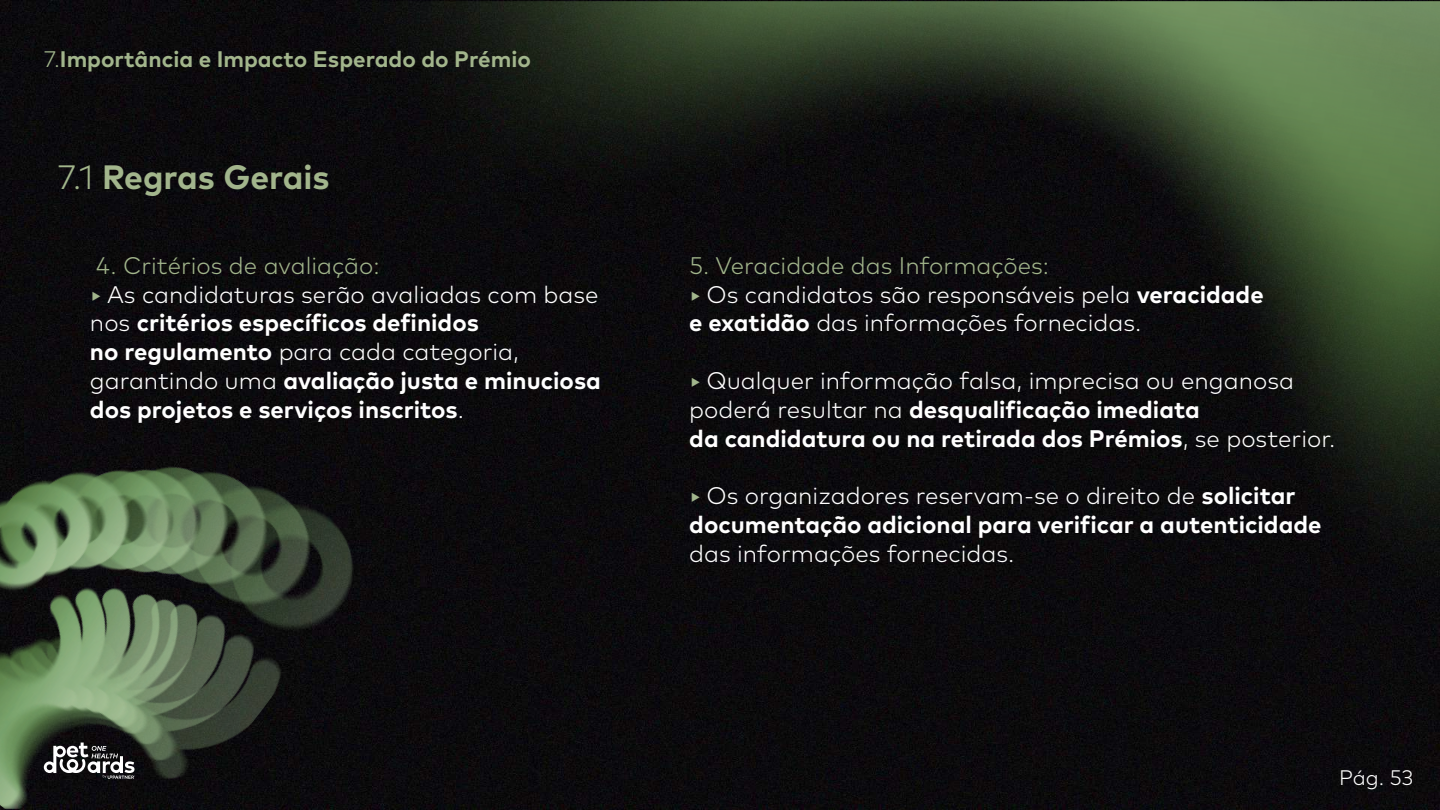
<style>
.page{position:relative;width:1440px;height:810px;background:#0b0a0c}
.page>*{position:absolute;margin:0;border:0;box-sizing:border-box;transform-origin:0 0}
.t1{font:700 33.75px "Mark Pro";color:#a2b58c}
.t2{font:700 24px/28.8px "Mark Pro";color:#fff}
.t3{font:300 24px/28.8px "Mark Pro";color:#fff}
.t4{font:700 22.5px "Mark Pro";color:#a2b58c}
.t5{font:300 21px "Mark Pro";color:#fff}
.s1{font-weight:300}
.s2{font-weight:300;color:#a2b58c}
.s3{font-size:20.25px;color:#a2b58c}
.s4{color:#a2b58c}
.s5{font-weight:700;font-size:20.25px;color:#a2b58c}
.s6{font-weight:700}
</style>
<div class="page">
<img style="left:203px;top:1px;width:1237px;height:618px">
<img style="left:0;top:448px;width:380px;height:361px">
<svg style="left:44px;top:743px;width:91px;height:36px"></svg>
<p class="t4" style="left:44px;top:42px;width:489px"><span class="s1">7.</span>Importância e Impacto Esperado do Prémio</p>
<h1 class="t1" style="left:57px;top:152px;width:274px"><span class="s1">7.1</span> Regras Gerais</h1>
<p class="t2" style="left:90px;top:249px;width:512px"><span class="s2">4. Critérios de avaliação:<br></span><span class="s3">▸</span> <span class="s1">As candidaturas serão avaliadas com base nos</span> critérios específicos definidos<br>no regulamento <span class="s1">para cada categoria, garantindo uma</span> avaliação justa e minuciosa dos projetos e serviços inscritos<span class="s1">.</span></p>
<p class="t3" style="left:689px;top:249px;width:576px"><span class="s4">5. Veracidade das Informações:<br></span><span class="s5">▸</span> Os candidatos são responsáveis pela <span class="s6">veracidade e exatidão</span> das informações fornecidas.</p>
<p class="t3" style="left:689px;top:364px;width:648px"><span class="s5">▸</span> Qualquer informação falsa, imprecisa ou enganosa poderá resultar na <span class="s6">desqualificação imediata<br>da candidatura ou na retirada dos Prémios</span>, se posterior.</p>
<p class="t2" style="left:689px;top:479px;width:634px"><span class="s3">▸</span> <span class="s1">Os organizadores reservam-se o direito de</span> solicitar documentação adicional para verificar a autenticidade</p>
<p class="t3" style="left:689px;top:537px;width:326px">das informações fornecidas.</p>
<p class="t5" style="left:1339px;top:761px;width:76px">Pág. 53</p>
</div>
